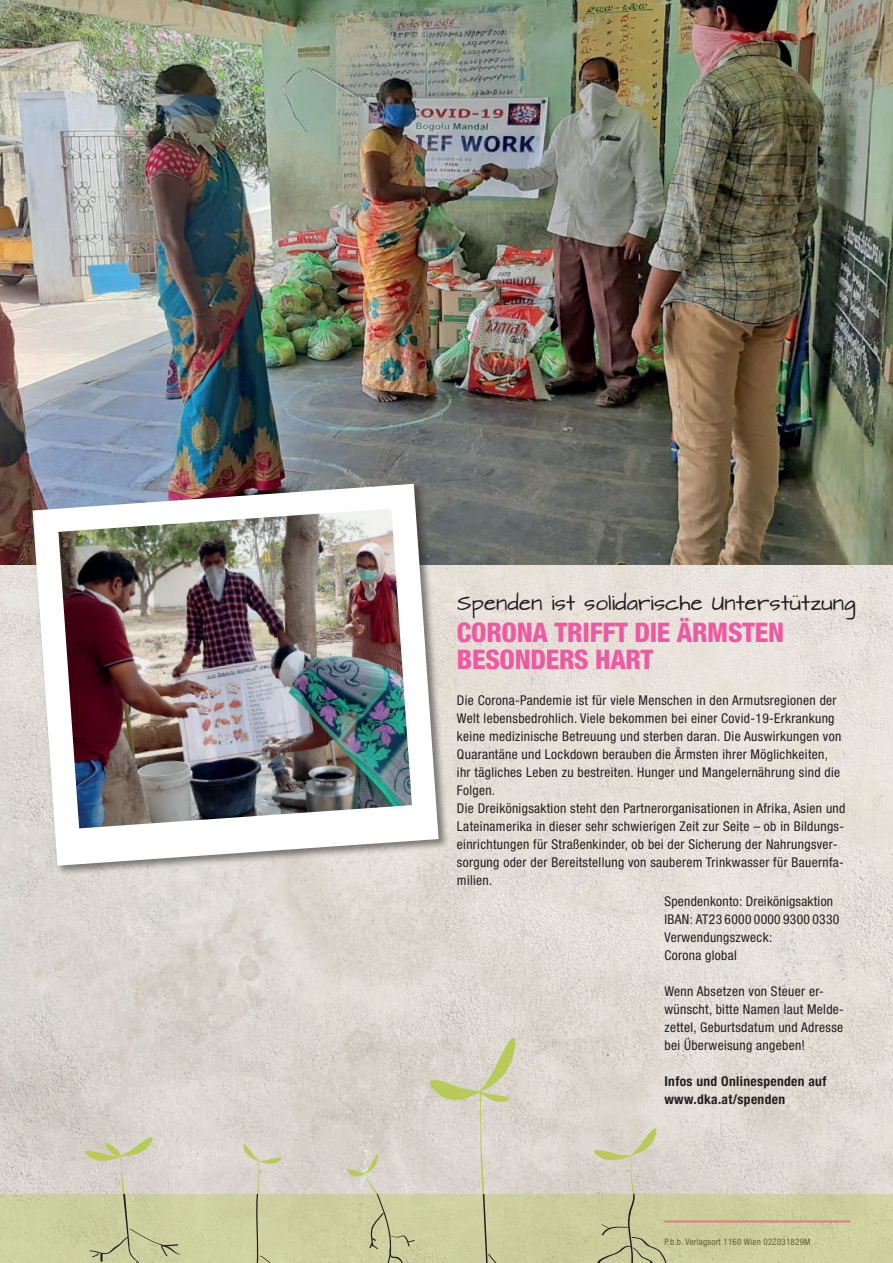
<style>
.page{position:relative;width:893px;height:1263px;background:#fff}
.page>*{position:absolute;margin:0;border:0;box-sizing:border-box;transform-origin:0 0}
.t1{font:800 condensed 27px/27px "Helvetica Neue LT Std";letter-spacing:-.01em;color:#ef59a1}
.t2{font:18px "Architects Daughter";color:#231f20}
.t3{font:condensed 13.5px/18px "Helvetica Neue LT Std";letter-spacing:.025em;color:#231f20}
.t4{font:700 condensed 13.5px/18px "Helvetica Neue LT Std";letter-spacing:.025em;color:#231f20}
.t5{font:condensed 9px "Helvetica Neue LT Std";letter-spacing:.025em;color:#231f20}
</style>
<div class="page">
<img style="left:0;top:565px;width:893px;height:629px">
<img style="left:0;top:0;width:893px;height:565px">
<div style="left:30px;top:482px;width:420px;height:394px;background:#231f20;opacity:.55"></div>
<svg style="left:33px;top:484px;width:406px;height:382px"></svg>
<img style="left:58px;top:509px;width:354px;height:319px">
<div style="left:0;top:1194px;width:893px;height:69px;background:#cdcf9e"></div>
<svg style="left:594px;top:1127px;width:79px;height:136px"></svg>
<svg style="left:430px;top:1034px;width:98px;height:229px"></svg>
<svg style="left:347px;top:1152px;width:68px;height:111px"></svg>
<svg style="left:243px;top:1143px;width:39px;height:120px"></svg>
<svg style="left:85px;top:1135px;width:95px;height:128px"></svg>
<p class="t2" style="left:457px;top:593px;width:400px">Spenden ist solidarische Unterstützung</p>
<p class="t1" style="left:457px;top:618px;width:329px">CORONA TRIFFT DIE ÄRMSTEN<br>BESONDERS HART</p>
<p class="t3" style="left:457px;top:691px;width:386px">Die Corona-Pandemie ist für viele Menschen in den Armutsregionen der Welt lebensbedrohlich. Viele bekommen bei einer Covid-19-Erkrankung keine medizinische Betreuung und sterben daran. Die Auswirkungen von Quarantäne und Lockdown berauben die Ärmsten ihrer Möglichkeiten, ihr tägliches Leben zu bestreiten. Hunger und Mangelernährung sind die Folgen.</p>
<p class="t3" style="left:457px;top:799px;width:390px">Die Dreikönigsaktion steht den Partnerorganisationen in Afrika, Asien und Lateinamerika in dieser sehr schwierigen Zeit zur Seite – ob in Bildungs&shy;einrichtungen für Straßenkinder, ob bei der Sicherung der Nahrungsver&shy;sorgung oder der Bereitstellung von sauberem Trinkwasser für Bauernfa&shy;milien.</p>
<p class="t3" style="left:664px;top:892px;width:170px">Spendenkonto: Dreikönigsaktion</p>
<p class="t3" style="left:664px;top:910px;width:176px">IBAN: AT23 6000 0000 9300 0330<br>Verwendungszweck:<br>Corona global</p>
<p class="t3" style="left:664px;top:982px;width:181px">Wenn Absetzen von Steuer er&shy;wünscht, bitte Namen laut Melde&shy;zettel, Geburtsdatum und Adresse bei Überweisung angeben!</p>
<p class="t4" style="left:664px;top:1072px;width:163px">Infos und Onlinespenden auf www.dka.at/spenden</p>
<p class="t5" style="left:664px;top:1236px;width:148px">P.b.b. Verlagsort 1160 Wien 02Z031829M</p>
</div>
